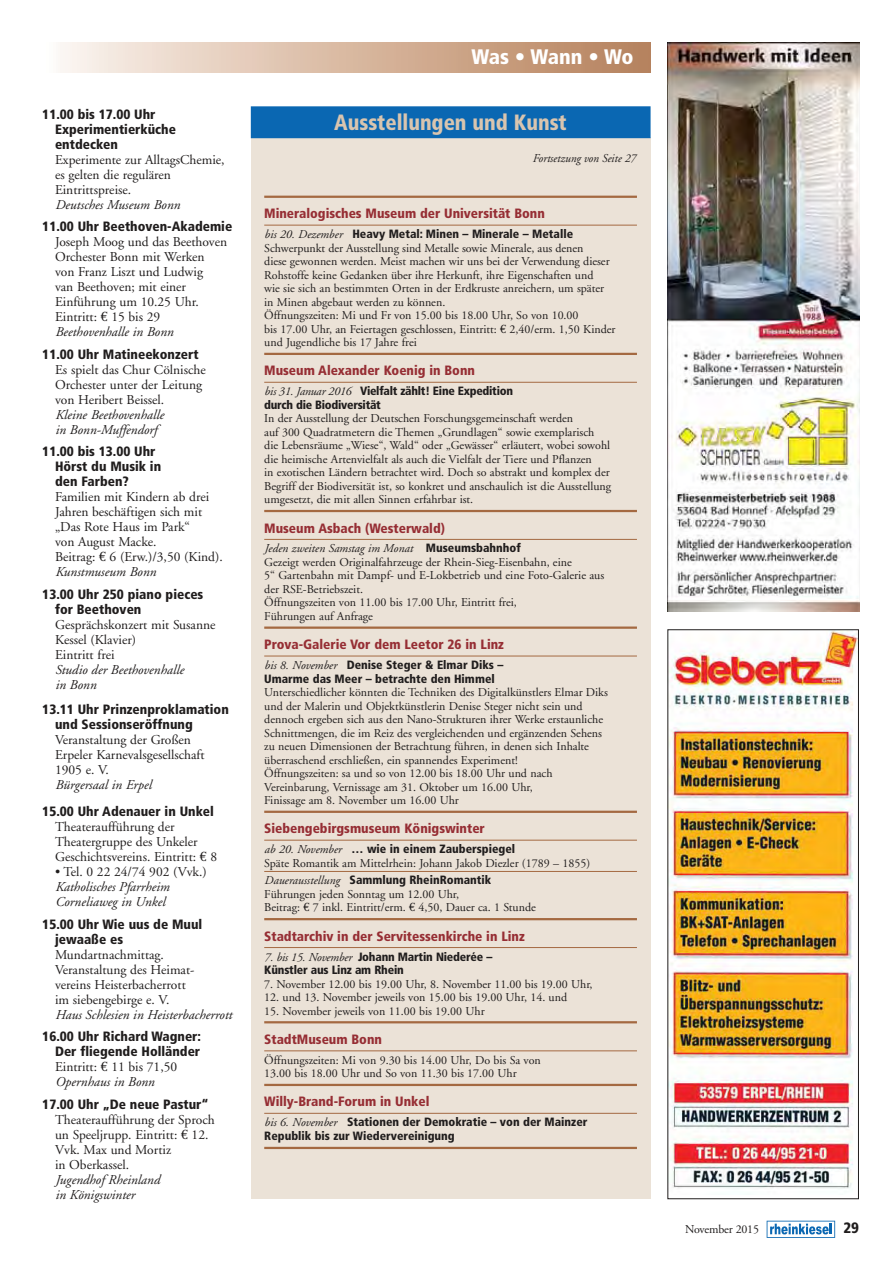
<style>
.page{position:relative;width:893px;height:1263px;background:#fff}
.page>*{position:absolute;margin:0;border:0;box-sizing:border-box;transform-origin:0 0}
.t1{font:900 condensed 22.05px "Frutiger";color:#d9c5af;scale:.95 1}
.t2{font:900 condensed 21px "Frutiger";letter-spacing:-.015em;color:#fff}
.t3{font:900 condensed 15px "Frutiger";color:#201d1d}
.t4{font:13.5px/15px "Adobe Garamond";color:#201d1d}
.t5{font:900 condensed 13.5px/15px "Frutiger";color:#201d1d}
.t6{font:900 condensed 13.5px "Frutiger";color:#962e34}
.t7{font:italic 13.5px/15px "Adobe Garamond";color:#201d1d}
.t8{font:12px/13.5px "Adobe Garamond";color:#201d1d}
.t9{font:900 condensed 12px/13.5px "Frutiger";color:#201d1d}
.t10{font:900 condensed 12px/13.5px "Frutiger";letter-spacing:-.02em;color:#201d1d}
.t11{font:italic 12px "Adobe Garamond";color:#201d1d;scale:.95 1}
.s1{font-family:"Euro Serif"}
.s2{font-style:italic}
.s3{font-family:"Adobe Garamond";font-weight:400;font-style:italic;font-stretch:normal}
.s4{font-family:"Frutiger";font-weight:900;font-stretch:condensed}
</style>
<div class="page">
<div style="left:42px;top:43px;width:608px;height:29px;background:linear-gradient(to right,#fdf6f1,#b67f58)"></div>
<svg style="left:766px;top:1221px;width:69px;height:17px"></svg>
<img style="left:669px;top:631px;width:188px;height:558px">
<div style="left:667px;top:629px;width:192px;height:570px;border:1px solid #201d1d"></div>
<img style="left:668px;top:43px;width:191px;height:569px">
<div style="left:251px;top:137px;width:399px;height:1062px;background:#ebe2d7"></div>
<hr style="left:264px;top:196px;width:373px;height:2px;background:#a46941">
<hr style="left:264px;top:225px;width:373px;height:1px;background:#a46941">
<hr style="left:264px;top:353px;width:373px;height:2px;background:#a46941">
<hr style="left:264px;top:382px;width:373px;height:1px;background:#a46941">
<hr style="left:264px;top:510px;width:373px;height:2px;background:#a46941">
<hr style="left:264px;top:539px;width:373px;height:1px;background:#a46941">
<hr style="left:264px;top:627px;width:373px;height:2px;background:#a46941">
<hr style="left:264px;top:656px;width:373px;height:1px;background:#a46941">
<hr style="left:264px;top:811px;width:373px;height:2px;background:#a46941">
<hr style="left:264px;top:840px;width:373px;height:1px;background:#a46941">
<hr style="left:264px;top:871px;width:373px;height:1px;background:#a46941">
<hr style="left:264px;top:918px;width:373px;height:2px;background:#a46941">
<hr style="left:264px;top:947px;width:373px;height:1px;background:#a46941">
<hr style="left:264px;top:1021px;width:373px;height:2px;background:#a46941">
<hr style="left:264px;top:1050px;width:373px;height:1px;background:#a46941">
<hr style="left:264px;top:1084px;width:373px;height:2px;background:#a46941">
<hr style="left:264px;top:1113px;width:373px;height:1px;background:#a46941">
<hr style="left:264px;top:1147px;width:373px;height:2px;background:#a46941">
<div style="left:251px;top:106px;width:399px;height:32px;background:#0a67b2"></div>
<p class="t5" style="left:55px;top:108px;width:122px;text-indent:-13px">11.00 bis 17.00 Uhr<br>Experimentierküche entdecken</p>
<p class="t4" style="left:55px;top:153px;width:171px">Experimente zur AlltagsChemie, es gelten die regulären<br>Eintrittspreise.</p>
<p class="t7" style="left:55px;top:198px;width:126px">Deutsches Museum Bonn</p>
<p class="t5" style="left:42px;top:220px;width:191px">11.00 Uhr Beethoven-Akademie</p>
<p class="t4" style="left:55px;top:236px;width:174px">Joseph Moog und das Beethoven<br>Orchester Bonn mit Werken von Franz Liszt und Ludwig<br>van Beethoven; mit einer<br>Einführung um 10.25 Uhr.<br>Eintritt: <span class="s1">€</span> 15 bis 29<br><span class="s2">Beethovenhalle in Bonn</span></p>
<p class="t5" style="left:42px;top:348px;width:158px">11.00 Uhr Matineekonzert</p>
<p class="t4" style="left:55px;top:363px;width:152px">Es spielt das Chur Cölnische<br>Orchester unter der Leitung von Heribert Beissel.</p>
<p class="t7" style="left:55px;top:408px;width:110px">Kleine Beethovenhalle in Bonn-Muffendorf</p>
<p class="t5" style="left:55px;top:445px;width:108px;text-indent:-13px">11.00 bis 13.00 Uhr<br>Hörst du Musik in den Farben?</p>
<p class="t4" style="left:55px;top:491px;width:169px">Familien mit Kindern ab drei<br>Jahren beschäftigen sich mit „Das Rote Haus im Park“<br>von August Macke.<br>Beitrag: <span class="s1">€</span> 6 (Erw.)/3,50 (Kind).<br><span class="s2">Kunstmuseum Bonn</span></p>
<p class="t5" style="left:55px;top:588px;width:150px;text-indent:-13px">13.00 Uhr 250 piano pieces for Beethoven</p>
<p class="t4" style="left:55px;top:618px;width:162px">Gesprächskonzert mit Susanne<br>Kessel (Klavier)<br>Eintritt frei</p>
<p class="t7" style="left:55px;top:663px;width:130px">Studio der Beethovenhalle in Bonn</p>
<p class="t5" style="left:55px;top:703px;width:175px;text-indent:-13px">13.11 Uhr Prinzenproklamation und Sessionseröffnung</p>
<p class="t4" style="left:55px;top:734px;width:151px">Veranstaltung der Großen<br>Erpeler Karnevalsgesellschaft<br>1905 e. V.</p>
<p class="t7" style="left:55px;top:779px;width:98px">Bürgersaal in Erpel</p>
<p class="t5" style="left:42px;top:805px;width:173px">15.00 Uhr Adenauer in Unkel</p>
<p class="t4" style="left:55px;top:821px;width:164px">Theateraufführung der<br>Theatergruppe des Unkeler<br>Geschichtsvereins. Eintritt: <span class="s1">€</span> 8</p>
<p class="t4" style="left:55px;top:866px;width:153px">• Tel. 0 22 24/74 902 (Vvk.)</p>
<p class="t7" style="left:55px;top:881px;width:116px">Katholisches Pfarrheim<br>Corneliaweg in Unkel</p>
<p class="t5" style="left:55px;top:918px;width:149px;text-indent:-13px">15.00 Uhr Wie uus de Muul jewaaße es</p>
<p class="t4" style="left:55px;top:948px;width:141px">Mundartnachmittag.<br>Veranstaltung des Heimat&shy;vereins Heisterbacherrott im siebengebirge e. V.</p>
<p class="t7" style="left:55px;top:1008px;width:178px">Haus Schlesien in Heisterbacherrott</p>
<p class="t5" style="left:42px;top:1030px;width:160px;text-align:right">16.00 Uhr Richard Wagner:<br>Der fliegende Holländer</p>
<p class="t4" style="left:55px;top:1061px;width:124px">Eintritt: <span class="s1">€</span> 11 bis 71,50<br><span class="s2">Opernhaus in Bonn</span></p>
<p class="t5" style="left:42px;top:1098px;width:168px">17.00 Uhr „De neue Pastur“</p>
<p class="t4" style="left:55px;top:1113px;width:161px">Theateraufführung der Sproch un Speeljrupp. Eintritt: <span class="s1">€</span> 12.<br>Vvk. Max und Mortiz<br>in Oberkassel.</p>
<p class="t7" style="left:55px;top:1173px;width:106px">Jugendhof Rheinland in Königswinter</p>
<h2 class="t2" style="left:472px;top:49px;width:163px">Was • Wann • Wo</h2>
<h1 class="t1" style="left:334px;top:114px;width:246px">Ausstellungen und Kunst</h1>
<p class="t11" style="left:532px;top:153px;width:110px">Fortsetzung von Seite 27</p>
<p class="t6" style="left:264px;top:208px;width:282px">Mineralogisches Museum der Universität Bonn</p>
<p class="t9" style="left:264px;top:228px;width:310px"><span class="s3">bis 20. Dezember</span> Heavy Metal: Minen – Minerale – Metalle</p>
<p class="t8" style="left:264px;top:242px;width:353px">Schwerpunkt der Ausstellung sind Metalle sowie Minerale, aus denen<br>diese ge wonnen werden. Meist machen wir uns bei der Verwendung dieser Rohstoffe keine Gedanken über ihre Herkunft, ihre Eigenschaften und<br>wie sie sich an bestimmten Orten in der Erdkruste anreichern, um später in Minen abgebaut werden zu können.<br>Öffnungszeiten: Mi und Fr von 15.00 bis 18.00 Uhr, So von 10.00<br>bis 17.00 Uhr, an Feiertagen geschlossen, Eintritt: <span class="s1">€</span> 2,40/erm. 1,50 Kinder und Jugendliche bis 17 Jahre frei</p>
<p class="t6" style="left:264px;top:365px;width:212px">Museum Alexander Koenig in Bonn</p>
<p class="t10" style="left:264px;top:385px;width:250px"><span class="s3">bis 31. Januar 2016</span> Vielfalt zählt! Eine Expedition durch die Biodiversität</p>
<p class="t8" style="left:264px;top:413px;width:348px">In der Ausstellung der Deutschen Forschungsgemeinschaft werden<br>auf 300 Quadratmetern die Themen „Grundlagen“ sowie exemplarisch die Lebens räume „Wiese“, Wald“ oder „Gewässer“ erläutert, wobei sowohl die heimische Artenvielfalt als auch die Vielfalt der Tiere und Pflanzen<br>in exotischen Ländern betrachtet wird. Doch so abstrakt und komplex der Begriff der Biodiversität ist, so konkret und anschaulich ist die Ausstellung umgesetzt, die mit allen Sinnen erfahrbar ist.</p>
<p class="t6" style="left:264px;top:522px;width:182px">Museum Asbach (Westerwald)</p>
<p class="t8" style="left:264px;top:543px;width:341px"><span class="s2">Jeden zweiten Samstag im Monat</span> <span class="s4">Museumsbahnhof<br></span>Gezeigt werden Originalfahrzeuge der Rhein-Sieg-Eisenbahn, eine<br>5“ Garten bahn mit Dampf- und E-Lokbetrieb und eine Foto-Galerie aus der RSE-Betriebszeit.<br>Öffnungszeiten von 11.00 bis 17.00 Uhr, Eintritt frei,<br>Führungen auf Anfrage</p>
<p class="t6" style="left:264px;top:639px;width:241px">Prova-Galerie Vor dem Leetor 26 in Linz</p>
<p class="t9" style="left:264px;top:659px;width:241px"><span class="s3">bis 8. November</span> Denise Steger &amp; Elmar Diks –<br>Umarme das Meer – betrachte den Himmel</p>
<p class="t8" style="left:264px;top:687px;width:345px">Unterschiedlicher könnten die Tech niken des Digitalkünstlers Elmar Diks und der Malerin und Objekt künstlerin Denise Steger nicht sein und dennoch ergeben sich aus den Nano-Strukturen ihrer Werke erstaunliche Schnittmengen, die im Reiz des vergleichenden und ergänzenden Sehens zu neuen Dimensionen der Betrachtung führen, in denen sich Inhalte überraschend erschließen, ein spannendes Expe ri ment!<br>Öffnungszeiten: sa und so von 12.00 bis 18.00 Uhr und nach<br>Verein barung, Vernissage am 31. Oktober um 16.00 Uhr,<br>Finissage am 8. November um 16.00 Uhr</p>
<p class="t6" style="left:264px;top:823px;width:222px">Siebengebirgsmuseum Königswinter</p>
<p class="t9" style="left:264px;top:843px;width:252px"><span class="s3">ab 20. November</span> … wie in einem Zauberspiegel</p>
<p class="t8" style="left:264px;top:857px;width:327px">Späte Romantik am Mittelrhein: Johann Jakob Diezler (1789 – 1855)</p>
<p class="t9" style="left:264px;top:874px;width:228px"><span class="s3">Dauerausstellung</span> Sammlung RheinRomantik</p>
<p class="t8" style="left:264px;top:888px;width:273px">Führungen jeden Sonntag um 12.00 Uhr,<br>Beitrag: <span class="s1">€</span> 7 inkl. Eintritt/erm. <span class="s1">€</span> 4,50, Dauer ca. 1 Stunde</p>
<p class="t6" style="left:264px;top:931px;width:262px">Stadtarchiv in der Servitessenkirche in Linz</p>
<p class="t9" style="left:264px;top:951px;width:230px"><span class="s3">7. bis 15. November</span> Johann Martin Niederée –<br>Künstler aus Linz am Rhein</p>
<p class="t8" style="left:264px;top:978px;width:330px">7. November 12.00 bis 19.00 Uhr, 8. November 11.00 bis 19.00 Uhr,</p>
<p class="t8" style="left:264px;top:992px;width:304px">12. und 13. November jeweils von 15.00 bis 19.00 Uhr, 14. und</p>
<p class="t8" style="left:264px;top:1005px;width:222px">15. November jeweils von 11.00 bis 19.00 Uhr</p>
<p class="t6" style="left:264px;top:1034px;width:119px">StadtMuseum Bonn</p>
<p class="t8" style="left:264px;top:1054px;width:278px">Öffnungszeiten: Mi von 9.30 bis 14.00 Uhr, Do bis Sa von<br>13.00 bis 18.00 Uhr und So von 11.30 bis 17.00 Uhr</p>
<p class="t6" style="left:264px;top:1096px;width:167px">Willy-Brand-Forum in Unkel</p>
<p class="t9" style="left:264px;top:1116px;width:325px"><span class="s3">bis 6. November</span> Stationen der Demokratie – von der Mainzer<br>Republik bis zur Wiedervereinigung</p>
<p class="t8" style="left:685px;top:1224px;width:75px">November 2015</p>
<p class="t3" style="left:843px;top:1222px;width:17px">29</p>
</div>
